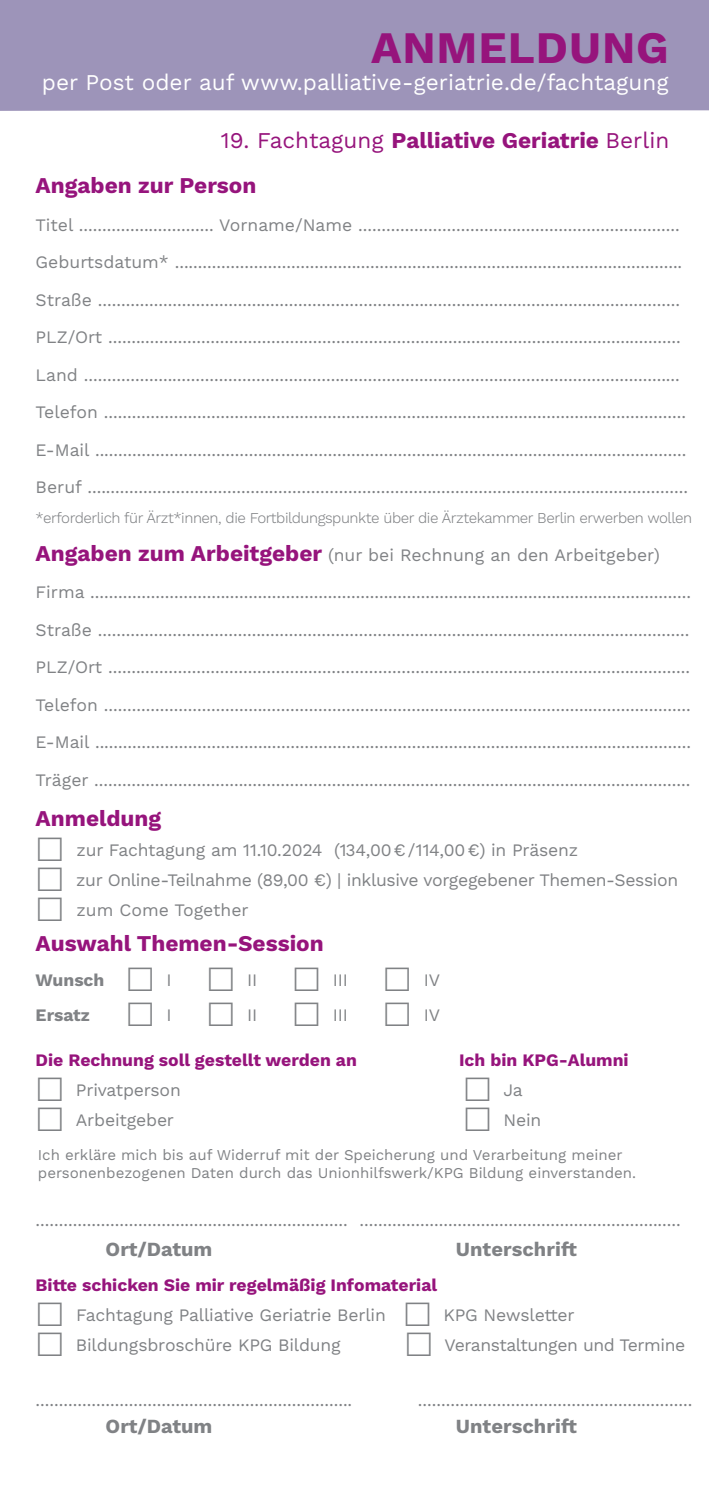
<style>
.page{position:relative;width:709px;height:1489px;background:#fff}
.page>*{position:absolute;margin:0;border:0;box-sizing:border-box;transform-origin:0 0}
.t1{font:700 45px "Work Sans";letter-spacing:.02em;color:#96147c}
.t2{font:700 22.5px/45.8px "Work Sans";color:#96147c}
.t3{font:22.5px "Work Sans";color:#fff}
.t4{font:700 20px "Work Sans";color:#808285}
.t5{font:17.5px/37.5px "Work Sans";letter-spacing:-.01em;color:#808285}
.t6{font:700 17.5px "Work Sans";color:#96147c}
.t7{font:700 17.5px "Work Sans";color:#808285}
.t8{font:15px/17.5px "Work Sans";color:#808285}
.t9{font:300 15px "Work Sans";letter-spacing:-.03em;color:#808285}
.s1{font-weight:400}
.s2{font-weight:700;font-size:22.5px;color:#96147c}
</style>
<div class="page">
<div style="left:0;top:0;width:709px;height:111px;background:#9d94b9"></div>
<h1 class="t1" style="left:371px;top:22px;width:299px">ANMELDUNG</h1>
<p class="t3" style="left:42px;top:69px;width:628px">per Post oder auf www.palliative-geriatrie.de/fachtagung</p>
<p class="t2" style="left:36px;top:118px;width:635px;text-indent:185px"><span class="s1">19. Fachtagung</span> Palliative Geriatrie <span class="s1">Berlin<br></span>Angaben zur Person</p>
<p class="t5" style="left:36px;top:207px;width:654px">Titel ............................. Vorname/Name .....................................................................<br>Geburtsdatum* .............................................................................................................<br>Straße .............................................................................................................................<br>PLZ/Ort ...........................................................................................................................<br>Land ................................................................................................................................<br>Telefon .............................................................................................................................<br>E-Mail ...............................................................................................................................<br>Beruf .................................................................................................................................</p>
<p class="t9" style="left:36px;top:509px;width:658px">*erforderlich für Ärzt*innen, die Fortbildungspunkte über die Ärztekammer Berlin erwerben wollen</p>
<p class="t5" style="left:36px;top:536px;width:657px"><span class="s2">Angaben zum Arbeitgeber</span> (nur bei Rechnung an den Arbeitgeber)<br>Firma .................................................................................................................................<br>Straße ...............................................................................................................................<br>PLZ/Ort .............................................................................................................................<br>Telefon ..............................................................................................................................<br>E-Mail ................................................................................................................................<br>Träger ................................................................................................................................</p>
<p class="t2" style="left:36px;top:796px;width:127px">Anmeldung</p>
<p class="t5" style="left:76px;top:835px;width:603px;line-height:30px">zur Fachtagung am 11.10.2024 (134,00€/114,00€) in Präsenz<br>zur Online-Teilnahme (89,00 €) | inklusive vorgegebener Themen-Session zum Come Together</p>
<p class="t2" style="left:36px;top:921px;width:289px">Auswahl Themen-Session</p>
<p class="t7" style="left:36px;top:969px;width:70px">Wunsch</p>
<p class="t5" style="left:167px;top:961px;width:7px">I</p>
<p class="t5" style="left:247px;top:961px;width:12px">II</p>
<p class="t5" style="left:333px;top:961px;width:17px">III</p>
<p class="t5" style="left:423px;top:961px;width:18px">IV</p>
<p class="t7" style="left:36px;top:1004px;width:56px">Ersatz</p>
<p class="t5" style="left:167px;top:996px;width:7px">I</p>
<p class="t5" style="left:247px;top:996px;width:12px">II</p>
<p class="t5" style="left:333px;top:996px;width:17px">III</p>
<p class="t5" style="left:423px;top:996px;width:18px">IV</p>
<p class="t6" style="left:36px;top:1049px;width:323px">Die Rechnung soll gestellt werden an</p>
<p class="t6" style="left:459px;top:1049px;width:171px">Ich bin KPG-Alumni</p>
<p class="t5" style="left:76px;top:1071px;width:106px">Privatperson</p>
<p class="t5" style="left:503px;top:1071px;width:21px">Ja</p>
<p class="t5" style="left:76px;top:1101px;width:100px">Arbeitgeber</p>
<p class="t5" style="left:503px;top:1101px;width:39px">Nein</p>
<p class="t8" style="left:38px;top:1147px;width:599px">Ich erkläre mich bis auf Widerruf mit der Speicherung und Verarbeitung meiner personenbezogenen Daten durch das Unionhilfswerk/KPG Bildung einverstanden.</p>
<p class="t5" style="left:36px;top:1201px;width:647px">................................................................... .....................................................................</p>
<p class="t4" style="left:106px;top:1237px;width:108px">Ort/Datum</p>
<p class="t4" style="left:456px;top:1237px;width:123px">Unterschrift</p>
<p class="t6" style="left:36px;top:1274px;width:403px">Bitte schicken Sie mir regelmäßig Infomaterial</p>
<p class="t5" style="left:76px;top:1296px;width:311px">Fachtagung Palliative Geriatrie Berlin</p>
<p class="t5" style="left:443px;top:1296px;width:133px">KPG Newsletter</p>
<p class="t5" style="left:76px;top:1326px;width:266px">Bildungsbroschüre KPG Bildung</p>
<p class="t5" style="left:444px;top:1326px;width:242px">Veranstaltungen und Termine</p>
<p class="t5" style="left:36px;top:1381px;width:318px">....................................................................</p>
<p class="t5" style="left:418px;top:1381px;width:276px">...........................................................</p>
<p class="t4" style="left:106px;top:1414px;width:108px">Ort/Datum</p>
<p class="t4" style="left:456px;top:1414px;width:123px">Unterschrift</p>
</div>
